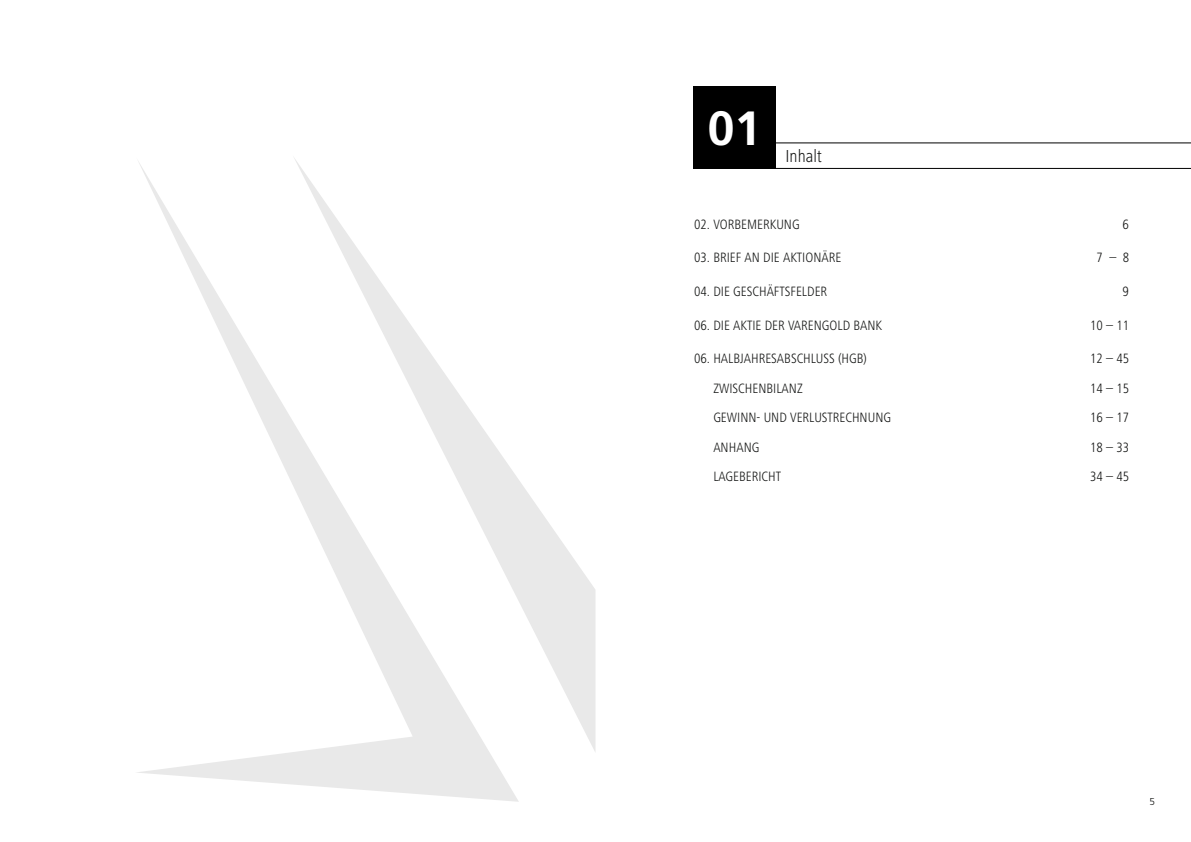
<style>
.page{position:relative;width:1191px;height:842px;background:#fff}
.page>*{position:absolute;margin:0;border:0;box-sizing:border-box;transform-origin:0 0}
.t1{font:700 48px "Frutiger";color:#fff}
.t2{font:300 condensed 18px "Frutiger Next LT";color:#131413}
.t3{font:300 condensed 14px "Frutiger Next LT";color:#131413}
.t4{font:300 10px "Frutiger";color:#131413}
</style>
<div class="page">
<svg style="left:137px;top:161px;width:382px;height:641px"></svg>
<svg style="left:293px;top:158px;width:302px;height:595px"></svg>
<hr style="left:694px;top:143px;width:497px;height:1px;background:#000">
<hr style="left:694px;top:168px;width:497px;height:1px;background:#000">
<div style="left:693px;top:86px;width:83px;height:83px;background:#000"></div>
<h1 class="t1" style="left:708px;top:100px;width:55px">01</h1>
<p class="t2" style="left:785px;top:146px;width:38px">Inhalt</p>
<p class="t3" style="left:694px;top:217px;width:107px">02. VORBEMERKUNG</p>
<p class="t3" style="left:1122px;top:217px;width:8px">6</p>
<p class="t3" style="left:694px;top:250px;width:149px">03. BRIEF AN DIE AKTIONÄRE</p>
<p class="t3" style="left:1096px;top:250px;width:34px">7 – 8</p>
<p class="t3" style="left:694px;top:284px;width:135px">04. DIE GESCHÄFTSFELDER</p>
<p class="t3" style="left:1122px;top:284px;width:8px">9</p>
<p class="t3" style="left:694px;top:317px;width:190px">06. DIE AKTIE DER VARENGOLD BANK</p>
<p class="t3" style="left:1090px;top:317px;width:41px">10 – 11</p>
<p class="t3" style="left:694px;top:351px;width:174px">06. HALBJAHRESABSCHLUSS (HGB)</p>
<p class="t3" style="left:1090px;top:351px;width:41px">12 – 45</p>
<p class="t3" style="left:713px;top:380px;width:91px">ZWISCHENBILANZ</p>
<p class="t3" style="left:1090px;top:380px;width:41px">14 – 15</p>
<p class="t3" style="left:713px;top:410px;width:179px">GEWINN- UND VERLUSTRECHNUNG</p>
<p class="t3" style="left:1090px;top:410px;width:41px">16 – 17</p>
<p class="t3" style="left:713px;top:439px;width:48px">ANHANG</p>
<p class="t3" style="left:1090px;top:439px;width:41px">18 – 33</p>
<p class="t3" style="left:713px;top:469px;width:69px">LAGEBERICHT</p>
<p class="t3" style="left:1090px;top:469px;width:41px">34 – 45</p>
<p class="t4" style="left:1149px;top:795px;width:7px">5</p>
</div>
